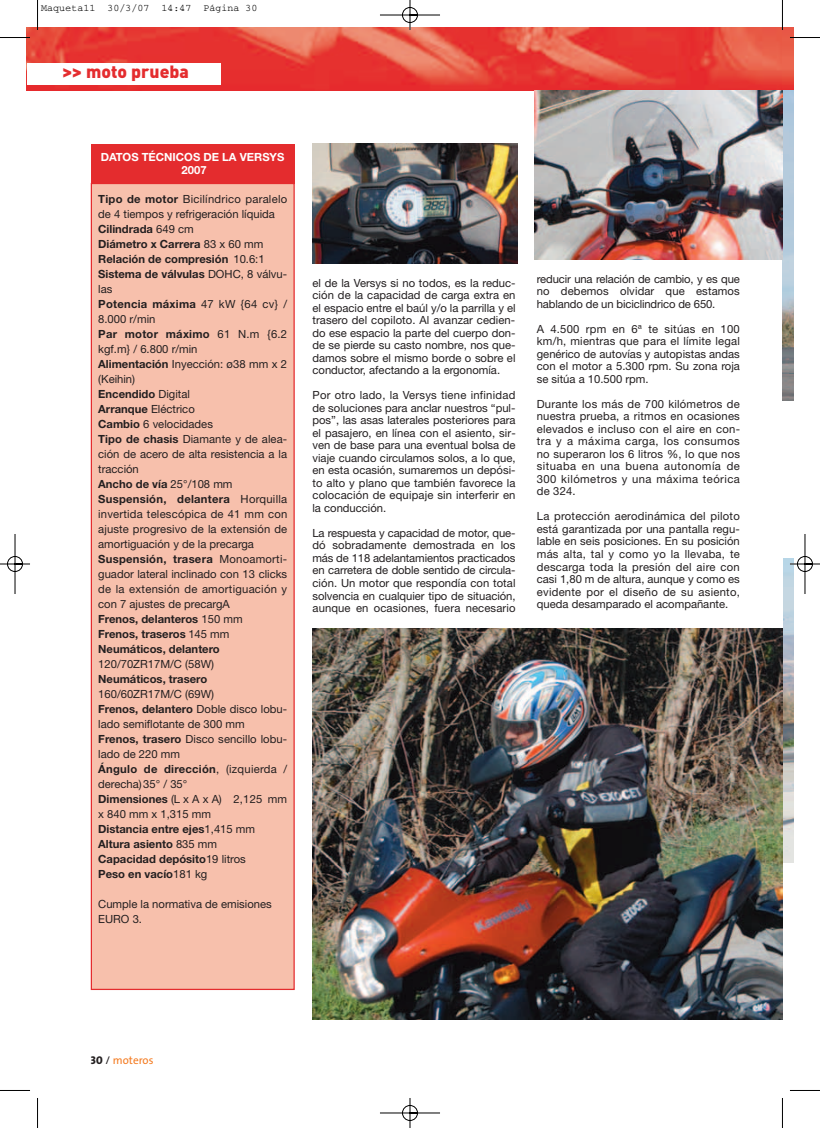
<style>
.page{position:relative;width:820px;height:1128px;background:#fff}
.page>*{position:absolute;margin:0;border:0;box-sizing:border-box;transform-origin:0 0}
.t1{font:900 17.5px "DIN";color:#e42c2e}
.t2{font:11.25px/15px "Helvetica Neue";color:#231f20;text-align:justify}
.t3{font:700 11.25px/12.5px "Helvetica Neue";color:#fff;text-align:center}
.t4{font:700 11.25px "Helvetica Neue";color:#231f20}
.t5{font:11.25px "The Sans";color:#f47b21}
.t6{font:10px "Courier";color:#000}
.s1{font-weight:700}
.s2{font-family:"The Sans Extra Bold Caps";color:#231f20}
.s3{color:#231f20}
</style>
<div class="page">
<img style="left:0;top:0;width:819px;height:1127px">
<p class="t6" style="left:41px;top:5px;width:218px">Maqueta11 30/3/07 14:47 Página 30</p>
<h1 class="t1" style="left:62px;top:66px;width:128px">&gt;&gt; moto prueba</h1>
<p class="t3" style="left:101px;top:151px;width:185px">DATOS TÉCNICOS DE LA VERSYS<br>2007</p>
<p class="t2" style="left:98px;top:191px;width:190px;text-align:left"><span class="s1">Tipo de motor</span> Bicilíndrico paralelo de 4 tiempos y refrigeración líquida<br><span class="s1">Cilindrada</span> 649 cm<br><span class="s1">Diámetro x Carrera</span> 83 x 60 mm<br><span class="s1">Relación de compresión</span> 10.6:1<br><span class="s1">Sistema de válvulas</span> DOHC, 8 válvu&shy;las<br><span class="s1">Potencia máxima</span> 47 kW {64 cv} /<br>8.000 r/min<br><span class="s1">Par motor máximo</span> 61 N.m {6.2 kgf.m} / 6.800 r/min<br><span class="s1">Alimentación</span> Inyección: ø38 mm x 2 (Keihin)<br><span class="s1">Encendido</span> Digital<br><span class="s1">Arranque</span> Eléctrico<br><span class="s1">Cambio</span> 6 velocidades<br><span class="s1">Tipo de chasis</span> Diamante y de alea&shy;ción de acero de alta resistencia a la tracción<br><span class="s1">Ancho de vía</span> 25°/108 mm<br><span class="s1">Suspensión, delantera</span> Horquilla invertida telescópica de 41 mm con ajuste progresivo de la extensión de amortiguación y de la precarga<br><span class="s1">Suspensión, trasera</span> Monoamorti&shy;guador lateral inclinado con 13 clicks de la extensión de amortiguación y con 7 ajustes de precargA<br><span class="s1">Frenos, delanteros</span> 150 mm<br><span class="s1">Frenos, traseros</span> 145 mm<br><span class="s1">Neumáticos, delantero</span></p>
<p class="t2" style="left:98px;top:656px;width:117px">120/70ZR17M/C (58W)</p>
<p class="t4" style="left:98px;top:672px;width:110px">Neumáticos, trasero</p>
<p class="t2" style="left:98px;top:686px;width:190px;text-align:left">160/60ZR17M/C (69W)<br><span class="s1">Frenos, delantero</span> Doble disco lobu&shy;lado semiflotante de 300 mm<br><span class="s1">Frenos, trasero</span> Disco sencillo lobu&shy;lado de 220 mm<br><span class="s1">Ángulo de dirección</span>, (izquierda / derecha)35° / 35°<br><span class="s1">Dimensiones</span> (L x A x A) 2,125 mm x 840 mm x 1,315 mm<br><span class="s1">Distancia entre ejes</span>1,415 mm<br><span class="s1">Altura asiento</span> 835 mm<br><span class="s1">Capacidad depósito</span>19 litros<br><span class="s1">Peso en vacío</span>181 kg</p>
<p class="t2" style="left:98px;top:896px;width:175px">Cumple la normativa de emisiones<br>EURO 3.</p>
<p class="t2" style="left:312px;top:276px;width:204px;line-height:12.5px">el de la Versys si no todos, es la reduc&shy;ción de la capacidad de carga extra en el espacio entre el baúl y/o la parrilla y el trasero del copiloto. Al avanzar cedien&shy;do ese espacio la parte del cuerpo don&shy;de se pierde su casto nombre, nos que&shy;damos sobre el mismo borde o sobre el conductor, afectando a la ergonomía.</p>
<p class="t2" style="left:312px;top:389px;width:205px;line-height:12.5px">Por otro lado, la Versys tiene infinidad de soluciones para anclar nuestros “pul&shy;pos”, las asas laterales posteriores para el pasajero, en línea con el asiento, sir&shy;ven de base para una eventual bolsa de viaje cuando circulamos solos, a lo que, en esta ocasión, sumaremos un depósi&shy;to alto y plano que también favorece la colocación de equipaje sin interferir en la conducción.</p>
<p class="t2" style="left:312px;top:526px;width:204px;line-height:12.5px">La respuesta y capacidad de motor, que&shy;dó sobradamente demostrada en los más de 118 adelantamientos practicados en carretera de doble sentido de circula&shy;ción. Un motor que respondía con total solvencia en cualquier tipo de situación, aunque en ocasiones, fuera necesario</p>
<p class="t2" style="left:536px;top:272px;width:204px;line-height:12.5px">reducir una relación de cambio, y es que no debemos olvidar que estamos hablando de un biciclindrico de 650.</p>
<p class="t2" style="left:536px;top:322px;width:204px;line-height:12.5px">A 4.500 rpm en 6ª te sitúas en 100 km/h, mientras que para el límite legal genérico de autovías y autopistas andas con el motor a 5.300 rpm. Su zona roja se sitúa a 10.500 rpm.</p>
<p class="t2" style="left:536px;top:397px;width:205px;line-height:12.5px">Durante los más de 700 kilómetros de nuestra prueba, a ritmos en ocasiones elevados e incluso con el aire en con&shy;tra y a máxima carga, los consumos no superaron los 6 litros %, lo que nos situaba en una buena autonomía de 300 kilómetros y una máxima teórica de 324.</p>
<p class="t2" style="left:536px;top:510px;width:204px;line-height:12.5px">La protección aerodinámica del piloto está garantizada por una pantalla regu&shy;lable en seis posiciones. En su posición más alta, tal y como yo la llevaba, te descarga toda la presión del aire con casi 1,80 m de altura, aunque y como es evidente por el diseño de su asiento, queda desamparado el acompañante.</p>
<p class="t5" style="left:91px;top:1055px;width:64px"><span class="s2">30</span> <span class="s3">/</span> moteros</p>
</div>
